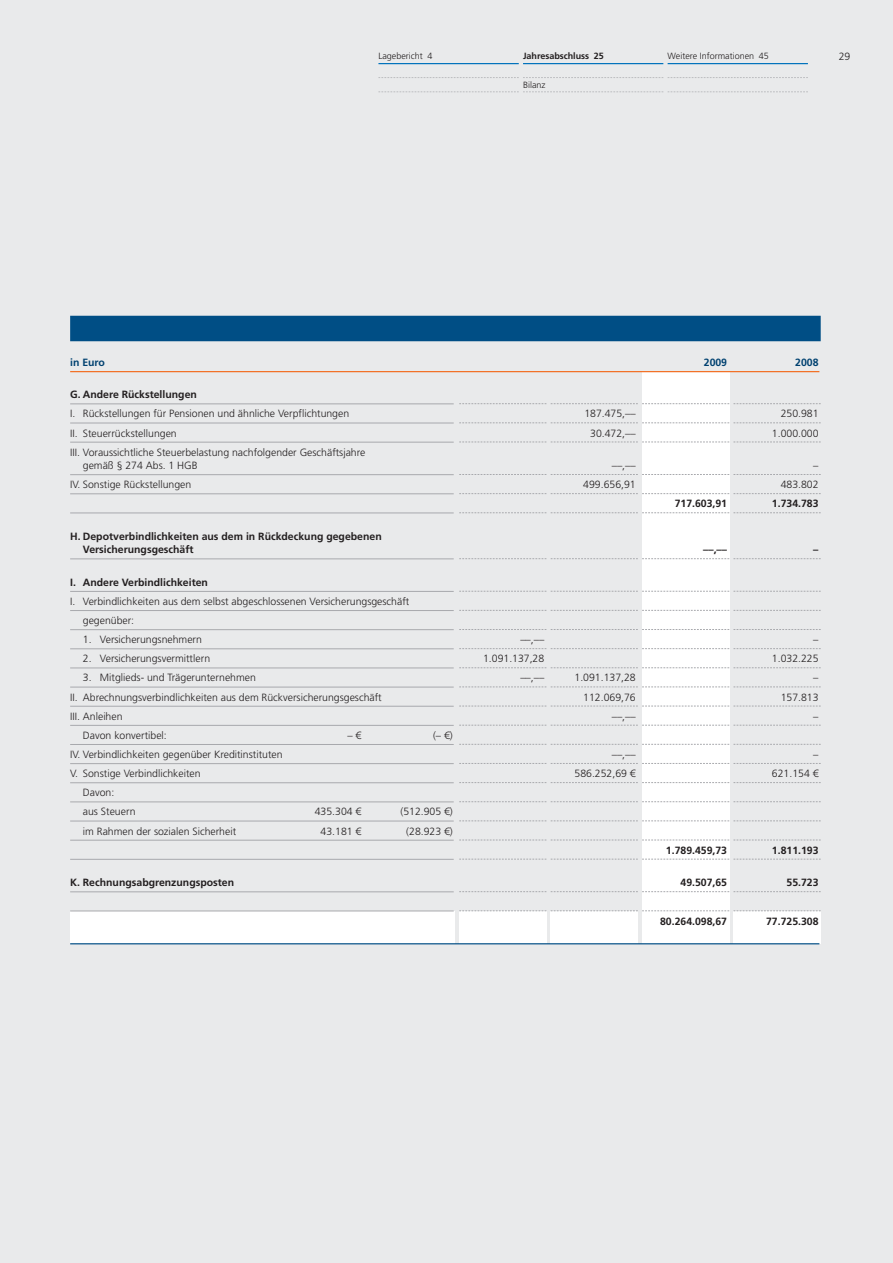
<style>
.page{position:relative;width:893px;height:1263px;background:#e9eaeb}
.page>*{position:absolute;margin:0;border:0;box-sizing:border-box;transform-origin:0 0}
.t1{font:300 10.5px/19.2px "Frutiger LT";color:#231f20}
.t2{font:700 10.5px/13.4px "Frutiger LT";color:#231f20}
.t3{font:700 10.5px "Frutiger LT";color:#004170}
.t4{font:300 9px "Frutiger LT";color:#231f20}
.t5{font:700 9px "Frutiger LT";color:#231f20}
</style>
<div class="page">
<div style="left:642px;top:372px;width:87px;height:571px;background:#fff"></div>
<div style="left:551px;top:911px;width:87px;height:33px;background:#fff"></div>
<div style="left:733px;top:911px;width:88px;height:33px;background:#fff"></div>
<div style="left:459px;top:911px;width:87px;height:33px;background:#fff"></div>
<div style="left:70px;top:911px;width:385px;height:33px;background:#fff"></div>
<hr style="left:378px;top:63px;width:141px;height:1px;background:#0072bc">
<hr style="left:523px;top:63px;width:140px;height:1px;background:#0072bc">
<hr style="left:668px;top:63px;width:140px;height:1px;background:#0072bc">
<svg style="left:378px;top:77px;width:430px;height:1px"></svg>
<svg style="left:379px;top:92px;width:429px;height:1px"></svg>
<hr style="left:70px;top:371px;width:749px;height:1px;background:#f36e21">
<hr style="left:70px;top:404px;width:384px;height:1px;background:#a8a9ad">
<hr style="left:70px;top:423px;width:384px;height:1px;background:#a8a9ad">
<hr style="left:70px;top:442px;width:384px;height:1px;background:#a8a9ad">
<hr style="left:70px;top:474px;width:384px;height:1px;background:#a8a9ad">
<hr style="left:70px;top:493px;width:384px;height:1px;background:#a8a9ad">
<hr style="left:70px;top:513px;width:384px;height:1px;background:#a8a9ad">
<hr style="left:70px;top:559px;width:384px;height:1px;background:#a8a9ad">
<hr style="left:70px;top:591px;width:384px;height:1px;background:#a8a9ad">
<hr style="left:70px;top:610px;width:384px;height:1px;background:#a8a9ad">
<hr style="left:70px;top:629px;width:384px;height:1px;background:#a8a9ad">
<hr style="left:70px;top:648px;width:384px;height:1px;background:#a8a9ad">
<hr style="left:70px;top:668px;width:384px;height:1px;background:#a8a9ad">
<hr style="left:70px;top:687px;width:384px;height:1px;background:#a8a9ad">
<hr style="left:70px;top:706px;width:384px;height:1px;background:#a8a9ad">
<hr style="left:70px;top:725px;width:384px;height:1px;background:#a8a9ad">
<hr style="left:70px;top:744px;width:384px;height:1px;background:#a8a9ad">
<hr style="left:70px;top:763px;width:384px;height:1px;background:#a8a9ad">
<hr style="left:70px;top:782px;width:384px;height:1px;background:#a8a9ad">
<hr style="left:70px;top:801px;width:384px;height:1px;background:#a8a9ad">
<hr style="left:70px;top:821px;width:384px;height:1px;background:#a8a9ad">
<hr style="left:70px;top:840px;width:384px;height:1px;background:#a8a9ad">
<hr style="left:70px;top:859px;width:384px;height:1px;background:#a8a9ad">
<hr style="left:70px;top:891px;width:384px;height:1px;background:#a8a9ad">
<hr style="left:70px;top:911px;width:384px;height:1px;background:#a8a9ad">
<hr style="left:70px;top:943px;width:749px;height:1px;background:#004e85">
<div style="left:70px;top:316px;width:751px;height:25px;background:#004e85"></div>
<svg style="left:459px;top:403px;width:362px;height:1px"></svg>
<svg style="left:459px;top:422px;width:362px;height:1px"></svg>
<svg style="left:459px;top:442px;width:362px;height:1px"></svg>
<svg style="left:459px;top:474px;width:362px;height:1px"></svg>
<svg style="left:459px;top:493px;width:362px;height:1px"></svg>
<svg style="left:459px;top:512px;width:362px;height:1px"></svg>
<svg style="left:459px;top:558px;width:362px;height:1px"></svg>
<svg style="left:459px;top:591px;width:362px;height:1px"></svg>
<svg style="left:459px;top:610px;width:362px;height:1px"></svg>
<svg style="left:459px;top:629px;width:362px;height:1px"></svg>
<svg style="left:459px;top:648px;width:362px;height:1px"></svg>
<svg style="left:459px;top:667px;width:362px;height:1px"></svg>
<svg style="left:459px;top:687px;width:362px;height:1px"></svg>
<svg style="left:459px;top:706px;width:362px;height:1px"></svg>
<svg style="left:459px;top:725px;width:362px;height:1px"></svg>
<svg style="left:459px;top:744px;width:362px;height:1px"></svg>
<svg style="left:459px;top:763px;width:362px;height:1px"></svg>
<svg style="left:459px;top:782px;width:362px;height:1px"></svg>
<svg style="left:459px;top:801px;width:362px;height:1px"></svg>
<svg style="left:459px;top:820px;width:362px;height:1px"></svg>
<svg style="left:459px;top:840px;width:362px;height:1px"></svg>
<svg style="left:459px;top:859px;width:362px;height:1px"></svg>
<svg style="left:459px;top:891px;width:362px;height:1px"></svg>
<svg style="left:459px;top:910px;width:362px;height:1px"></svg>
<p class="t4" style="left:378px;top:53px;width:55px">Lagebericht 4</p>
<p class="t5" style="left:523px;top:53px;width:82px">Jahresabschluss 25</p>
<p class="t4" style="left:523px;top:81px;width:24px">Bilanz</p>
<p class="t4" style="left:668px;top:53px;width:103px">Weitere Informationen 45</p>
<p class="t1" style="left:839px;top:48px;width:13px">29</p>
<p class="t3" style="left:70px;top:358px;width:36px">in Euro</p>
<p class="t3" style="left:704px;top:358px;width:25px">2009</p>
<p class="t3" style="left:795px;top:358px;width:25px">2008</p>
<p class="t2" style="left:70px;top:389px;width:128px">G. Andere Rückstellungen</p>
<p class="t1" style="left:70px;top:405px;width:281px">I. Rückstellungen für Pensionen und ähnliche Verpflichtungen</p>
<p class="t1" style="left:584px;top:405px;width:53px">187.475,––</p>
<p class="t1" style="left:781px;top:405px;width:39px">250.981</p>
<p class="t1" style="left:70px;top:424px;width:108px">II. Steuerrückstellungen</p>
<p class="t1" style="left:590px;top:424px;width:47px">30.472,––</p>
<p class="t1" style="left:772px;top:424px;width:48px">1.000.000</p>
<p class="t1" style="left:83px;top:446px;width:284px;line-height:13.4px;text-indent:-13px">III. Voraussichtliche Steuerbelastung nachfolgender Geschäftsjahre gemäß § 274 Abs. 1 HGB</p>
<p class="t1" style="left:612px;top:457px;width:25px">––,––</p>
<p class="t1" style="left:813px;top:457px;width:7px">–</p>
<p class="t1" style="left:70px;top:476px;width:123px">IV. Sonstige Rückstellungen</p>
<p class="t1" style="left:583px;top:476px;width:54px">499.656,91</p>
<p class="t1" style="left:781px;top:476px;width:39px">483.802</p>
<p class="t2" style="left:675px;top:498px;width:54px">717.603,91</p>
<p class="t2" style="left:772px;top:498px;width:48px">1.734.783</p>
<p class="t2" style="left:83px;top:530px;width:300px;text-indent:-13px">H. Depotverbindlichkeiten aus dem in Rückdeckung gegebenen<br>Versicherungsgeschäft</p>
<p class="t2" style="left:703px;top:544px;width:25px">––,––</p>
<p class="t2" style="left:813px;top:544px;width:7px">–</p>
<p class="t2" style="left:70px;top:576px;width:139px">I. Andere Verbindlichkeiten</p>
<p class="t1" style="left:83px;top:592px;width:328px;text-indent:-13px">I. Verbindlichkeiten aus dem selbst abgeschlossenen Versicherungsgeschäft gegenüber:</p>
<p class="t1" style="left:83px;top:631px;width:121px">1. Versicherungsnehmern</p>
<p class="t1" style="left:520px;top:631px;width:25px">––,––</p>
<p class="t1" style="left:813px;top:631px;width:7px">–</p>
<p class="t1" style="left:83px;top:650px;width:129px">2. Versicherungsvermittlern</p>
<p class="t1" style="left:483px;top:650px;width:63px">1.091.137,28</p>
<p class="t1" style="left:772px;top:650px;width:48px">1.032.225</p>
<p class="t1" style="left:83px;top:669px;width:174px">3. Mitglieds- und Trägerunternehmen</p>
<p class="t1" style="left:520px;top:669px;width:25px">––,––</p>
<p class="t1" style="left:574px;top:669px;width:63px">1.091.137,28</p>
<p class="t1" style="left:813px;top:669px;width:7px">–</p>
<p class="t1" style="left:70px;top:688px;width:313px">II. Abrechnungsverbindlichkeiten aus dem Rückversicherungsgeschäft</p>
<p class="t1" style="left:583px;top:688px;width:54px">112.069,76</p>
<p class="t1" style="left:781px;top:688px;width:39px">157.813</p>
<p class="t1" style="left:70px;top:707px;width:54px">III. Anleihen</p>
<p class="t1" style="left:612px;top:707px;width:25px">––,––</p>
<p class="t1" style="left:813px;top:707px;width:7px">–</p>
<p class="t1" style="left:83px;top:726px;width:85px">Davon konvertibel:</p>
<p class="t1" style="left:347px;top:726px;width:15px">– €</p>
<p class="t1" style="left:433px;top:726px;width:21px">(– €)</p>
<p class="t1" style="left:70px;top:745px;width:214px">IV. Verbindlichkeiten gegenüber Kreditinstituten</p>
<p class="t1" style="left:612px;top:745px;width:25px">––,––</p>
<p class="t1" style="left:813px;top:745px;width:7px">–</p>
<p class="t1" style="left:70px;top:765px;width:132px">V. Sonstige Verbindlichkeiten</p>
<p class="t1" style="left:574px;top:765px;width:63px">586.252,69 €</p>
<p class="t1" style="left:772px;top:765px;width:48px">621.154 €</p>
<p class="t1" style="left:83px;top:784px;width:54px">Davon:<br>aus Steuern</p>
<p class="t1" style="left:315px;top:803px;width:48px">435.304 €</p>
<p class="t1" style="left:400px;top:803px;width:54px">(512.905 €)</p>
<p class="t1" style="left:83px;top:822px;width:155px">im Rahmen der sozialen Sicherheit</p>
<p class="t1" style="left:321px;top:822px;width:42px">43.181 €</p>
<p class="t1" style="left:406px;top:822px;width:48px">(28.923 €)</p>
<p class="t2" style="left:666px;top:844px;width:63px">1.789.459,73</p>
<p class="t2" style="left:772px;top:844px;width:48px">1.811.193</p>
<p class="t2" style="left:70px;top:877px;width:166px">K. Rechnungsabgrenzungsposten</p>
<p class="t2" style="left:680px;top:877px;width:48px">49.507,65</p>
<p class="t2" style="left:786px;top:877px;width:34px">55.723</p>
<p class="t2" style="left:660px;top:915px;width:69px">80.264.098,67</p>
<p class="t2" style="left:766px;top:915px;width:54px">77.725.308</p>
</div>
